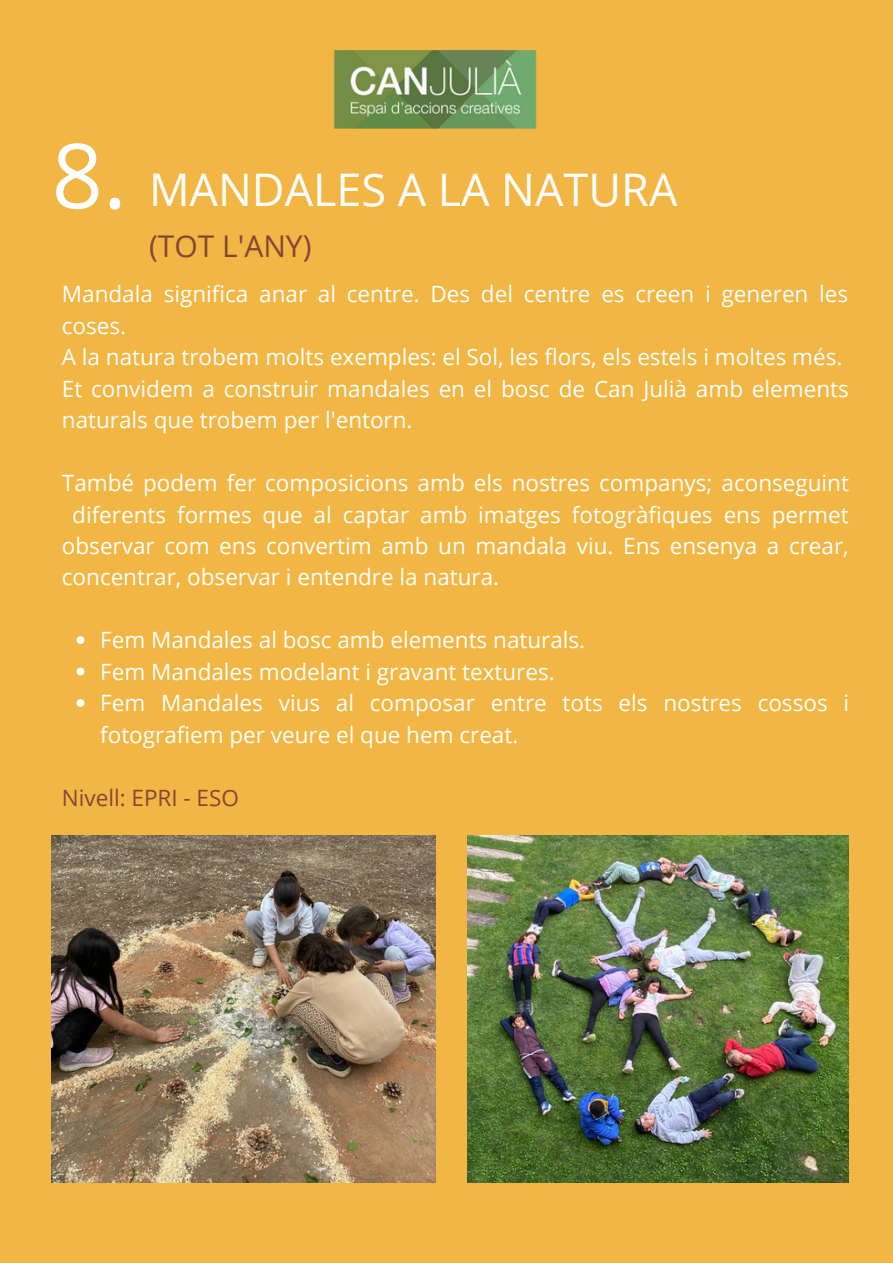
<style>
.page{position:relative;width:893px;height:1264px;background:#fff}
.page>*{position:absolute;margin:0;border:0;box-sizing:border-box;transform-origin:0 0}
.t1{font:89.85px "Open Sans";color:#fff}
.t2{font:45px "Open Sans";color:#fff}
.t3{font:30px "Open Sans";color:#854637}
.t4{font:22.5px/31.5px "Open Sans";color:#fff}
.t5{font:22.5px "Open Sans";color:#854637}
</style>
<div class="page">
<div style="left:0;top:0;width:892px;height:1262px;background:#f1b643"></div>
<img style="left:334px;top:50px;width:203px;height:79px">
<img style="left:52px;top:835px;width:383px;height:347px">
<svg style="left:76px;top:636px;width:8px;height:8px"></svg>
<svg style="left:76px;top:667px;width:8px;height:8px"></svg>
<svg style="left:76px;top:699px;width:8px;height:8px"></svg>
<img style="left:467px;top:835px;width:381px;height:347px">
<p class="t1" style="left:52px;top:112px;width:77px">8.</p>
<p class="t2" style="left:149px;top:158px;width:530px">MANDALES A LA NATURA</p>
<p class="t3" style="left:149px;top:225px;width:164px">(TOT L'ANY)</p>
<p class="t4" style="left:62px;top:277px;width:787px">Mandala significa anar al centre. Des del centre es creen i generen les coses.</p>
<p class="t4" style="left:62px;top:340px;width:782px">A la natura trobem molts exemples: el Sol, les flors, els estels i moltes més.</p>
<p class="t4" style="left:62px;top:372px;width:788px">Et convidem a construir mandales en el bosc de Can Julià amb elements naturals que trobem per l'entorn.</p>
<p class="t4" style="left:62px;top:466px;width:788px">També podem fer composicions amb els nostres companys; aconseguint</p>
<p class="t4" style="left:72px;top:498px;width:777px">diferents formes que al captar amb imatges fotogràfiques ens permet</p>
<p class="t4" style="left:62px;top:529px;width:788px">observar com ens convertim amb un mandala viu. Ens ensenya a crear,</p>
<p class="t4" style="left:62px;top:561px;width:439px">concentrar, observar i entendre la natura.</p>
<p class="t4" style="left:100px;top:624px;width:486px">Fem Mandales al bosc amb elements naturals.</p>
<p class="t4" style="left:100px;top:655px;width:456px">Fem Mandales modelant i gravant textures.</p>
<p class="t4" style="left:100px;top:687px;width:750px">Fem Mandales vius al composar entre tots els nostres cossos i fotografiem per veure el que hem creat.</p>
<p class="t5" style="left:62px;top:781px;width:178px">Nivell: EPRI - ESO</p>
</div>
